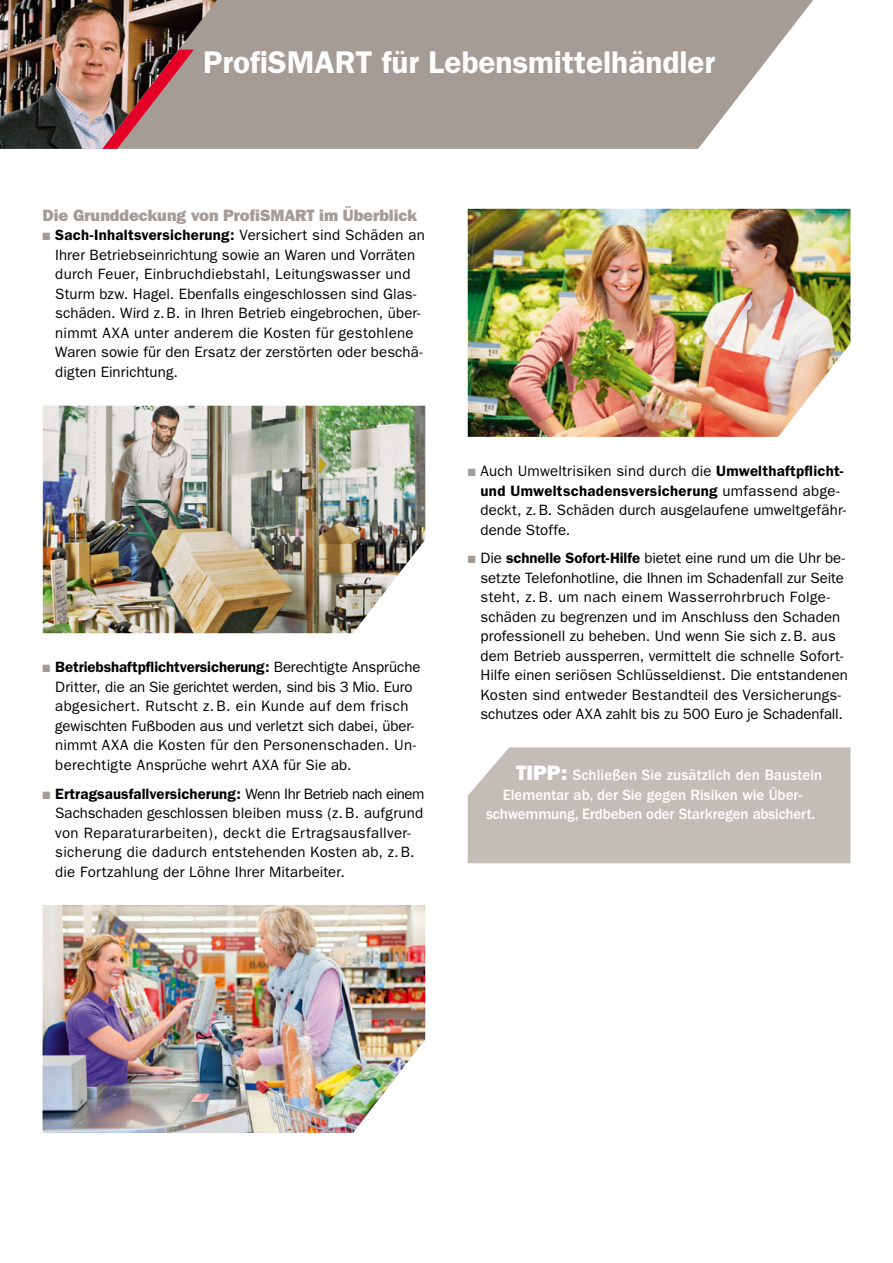
<style>
.page{position:relative;width:893px;height:1263px;background:#fff}
.page>*{position:absolute;margin:0;border:0;box-sizing:border-box;transform-origin:0 0}
.PKI_Produktname_Rück{font:600 31.5px "Franklin Gothic";color:#fff}
.PKI_Subline_heavy_20{font:800 16.5px "Franklin Gothic";letter-spacing:-.005em;color:#a59c96}
.t1{font:15px/19.5px "Franklin Gothic";letter-spacing:.005em;color:#000}
.t2{font:500 15px "Franklin Gothic AXA";color:#fff}
.s1{color:#a59c96}
.s2{font-weight:600}
.s3{font-family:"Franklin Gothic";font-weight:800;font-size:21px}
</style>
<div class="page">
<svg style="left:233px;top:0;width:580px;height:149px;background:#ada5a0"></svg>
<img style="left:43px;top:406px;width:382px;height:227px">
<img style="left:43px;top:905px;width:382px;height:228px">
<img style="left:468px;top:209px;width:382px;height:228px">
<div style="left:468px;top:747px;width:382px;height:116px;background:#c3bdb8"></div>
<div style="left:217px;top:0;width:16px;height:149px;background:#a59c96"></div>
<img style="left:0;top:0;width:217px;height:149px">
<p class="PKI_Produktname_Rück" style="left:203px;top:44px;width:514px">ProfiSMART für Lebensmittelhändler</p>
<p class="PKI_Subline_heavy_20" style="left:43px;top:205px;width:376px">Die Grunddeckung von ProfiSMART im Überblick</p>
<p class="t1" style="left:55px;top:225px;width:371px;text-indent:-13px"><span class="s1">■</span> <span class="s2">Sach-Inhaltsversicherung:</span> Versichert sind Schäden an Ihrer Betriebseinrichtung sowie an Waren und Vorräten durch Feuer, Einbruchdiebstahl, Leitungswasser und Sturm bzw. Hagel. Ebenfalls eingeschlossen sind Glas&shy;schäden. Wird z.B. in Ihren Betrieb eingebrochen, über&shy;nimmt AXA unter anderem die Kosten für gestohlene Waren sowie für den Ersatz der zerstörten oder beschä&shy;digten Einrichtung.</p>
<p class="t1" style="left:55px;top:658px;width:367px;text-indent:-13px"><span class="s1">■</span> <span class="s2">Betriebshaftpflichtversicherung:</span> Berechtigte Ansprüche Dritter, die an Sie gerichtet werden, sind bis 3 Mio. Euro abgesichert. Rutscht z. B. ein Kunde auf dem frisch gewischten Fußboden aus und verletzt sich dabei, über&shy;nimmt AXA die Kosten für den Personenschaden. Un&shy;berechtigte Ansprüche wehrt AXA für Sie ab.</p>
<p class="t1" style="left:55px;top:784px;width:371px;text-indent:-13px"><span class="s1">■</span> <span class="s2">Ertragsausfallversicherung:</span> Wenn Ihr Betrieb nach einem Sachschaden geschlossen bleiben muss (z.B. aufgrund von Reparaturarbeiten), deckt die Ertragsausfallver&shy;sicherung die dadurch entstehenden Kosten ab, z.B. die Fortzahlung der Löhne Ihrer Mitarbeiter.</p>
<p class="t1" style="left:480px;top:461px;width:367px;text-indent:-13px"><span class="s1">■</span> Auch Umweltrisiken sind durch die <span class="s2">Umwelthaftpflicht&shy;und Umweltschadensversicherung</span> umfassend abge&shy;deckt, z.B. Schäden durch ausgelaufene umweltgefähr&shy;dende Stoffe.</p>
<p class="t1" style="left:480px;top:548px;width:369px;text-indent:-13px"><span class="s1">■</span> Die <span class="s2">schnelle Sofort-Hilfe</span> bietet eine rund um die Uhr be&shy;setzte Telefonhotline, die Ihnen im Schadenfall zur Seite steht, z. B. um nach einem Wasserrohrbruch Folge&shy;schäden zu begrenzen und im Anschluss den Schaden professionell zu beheben. Und wenn Sie sich z.B. aus dem Betrieb aussperren, vermittelt die schnelle Sofort-Hilfe einen seriösen Schlüsseldienst. Die entstandenen Kosten sind entweder Bestandteil des Versicherungs&shy;schutzes oder AXA zahlt bis zu 500 Euro je Schadenfall.</p>
<p class="t2" style="left:516px;top:766px;width:308px"><span class="s3">TIPP:</span> Schließen Sie zusätzlich den Baustein</p>
<p class="t2" style="left:503px;top:786px;width:301px">Elementar ab, der Sie gegen Risiken wie Über-</p>
<p class="t2" style="left:486px;top:805px;width:330px">schwemmung, Erdbeben oder Starkregen absichert.</p>
</div>
